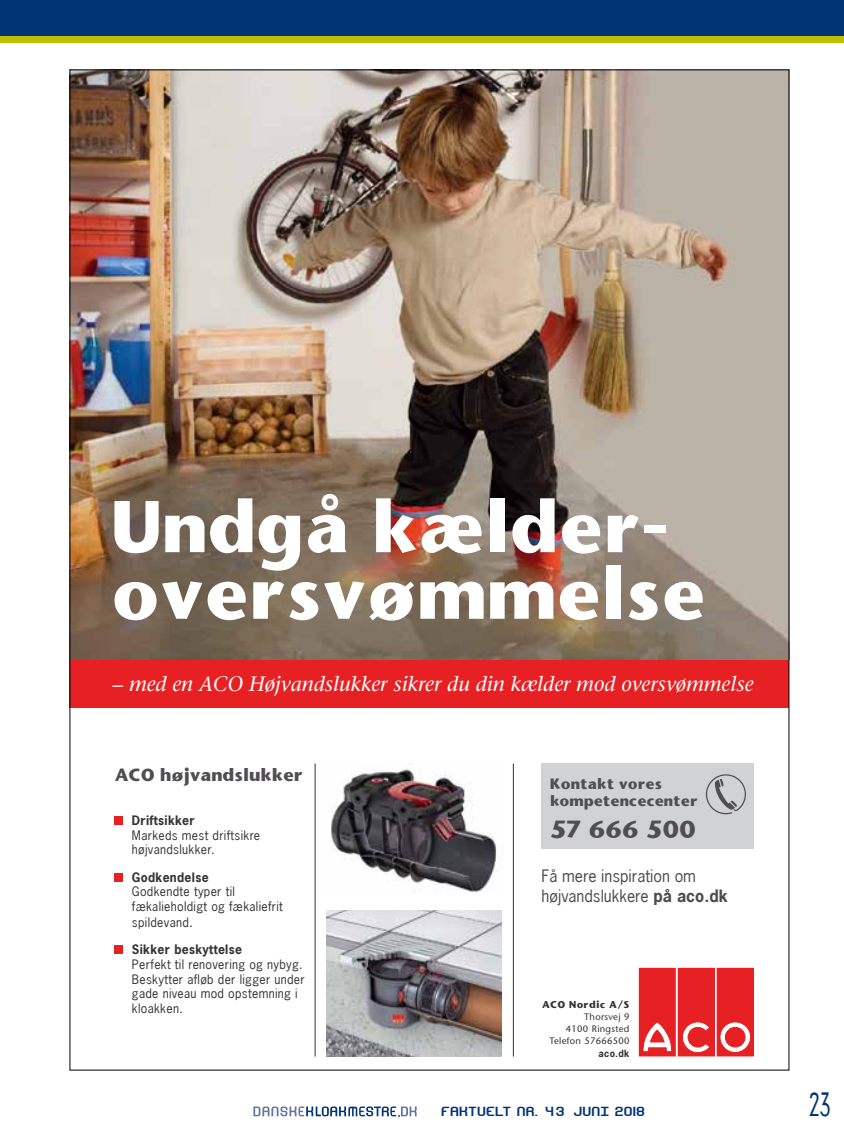
<style>
.page{position:relative;width:844px;height:1141px;background:#fff}
.page>*{position:absolute;margin:0;border:0;box-sizing:border-box;transform-origin:0 0}
.t1{font:700 68.42px/66.5px "Stone Sans";color:#fff}
.t2{font:800 31.5px "advent";color:#003575;scale:.75 1}
.t3{font:700 22.75px "Stone Sans";color:#504e53}
.t4{font:italic 20.65px "Stone Serif";color:#fff}
.t5{font:700 16.62px "Stone Sans";color:#504e53}
.t6{font:16.1px/19.2px "News Gothic";color:#4e4c51}
.t7{font:700 14px/16.8px "Stone Sans";color:#504e53}
.t8{font:12.6px "Hyperion Sunset BRK";letter-spacing:.11em;color:#003575;scale:.7 1}
.t9{font:12.25px/14.7px "News Gothic";letter-spacing:.025em;color:#373437}
.t10{font:700 12.25px "News Gothic";letter-spacing:.025em;color:#373437}
.t11{font:9.28px/12.2px "Stone Sans";letter-spacing:.03em;color:#373437;text-align:right}
.t12{font:700 9.28px "Stone Sans";letter-spacing:.03em;color:#373437}
.t13{font:700 9.28px "News Gothic";color:#373437}
.s1{font-size:13.12px}
.s2{font-weight:700}
</style>
<div class="page">
<div style="left:0;top:0;width:843px;height:40px;background:#003575"></div>
<div style="left:0;top:37px;width:843px;height:6px;background:#bfc000"></div>
<svg style="left:253px;top:1106px;width:163px;height:10px"></svg>
<div style="left:639px;top:968px;width:36px;height:88px;background:#e72123"></div>
<svg style="left:643px;top:1022px;width:28px;height:30px"></svg>
<div style="left:717px;top:968px;width:36px;height:88px;background:#e72123"></div>
<svg style="left:719px;top:1022px;width:31px;height:30px"></svg>
<div style="left:719px;top:1022px;width:31px;height:31px;border:1px solid #e72123;border-radius:50%"></div>
<div style="left:725px;top:1027px;width:19px;height:20px;background:#e72123;border-radius:50%"></div>
<div style="left:725px;top:1027px;width:19px;height:20px;border:1px solid #e72123;border-radius:50%"></div>
<div style="left:678px;top:968px;width:36px;height:88px;background:#e72123"></div>
<svg style="left:682px;top:1022px;width:27px;height:31px"></svg>
<div style="left:541px;top:763px;width:212px;height:86px;background:#d0d2d4"></div>
<svg style="left:705px;top:774px;width:40px;height:40px"></svg>
<hr style="left:513px;top:763px;width:1px;height:294px;background:#373437">
<hr style="left:315px;top:763px;width:1px;height:294px;background:#373437">
<img style="left:71px;top:71px;width:716px;height:589px">
<div style="left:114px;top:816px;width:9px;height:9px;background:#e72123"></div>
<div style="left:114px;top:873px;width:9px;height:9px;background:#e72123"></div>
<div style="left:114px;top:946px;width:9px;height:8px;background:#e72123"></div>
<img style="left:331px;top:769px;width:165px;height:123px">
<img style="left:326px;top:910px;width:175px;height:146px">
<div style="left:69px;top:660px;width:720px;height:48px;background:#e72123"></div>
<h1 class="t1" style="left:111px;top:493px;width:595px">Undgå kælder&shy;oversvømmelse</h1>
<h3 class="t4" style="left:113px;top:671px;width:642px">– med en ACO Højvandslukker sikrer du din kælder mod oversvømmelse</h3>
<h3 class="t5" style="left:115px;top:763px;width:190px">ACO højvandslukker</h3>
<p class="t10" style="left:132px;top:812px;width:64px">Driftsikker</p>
<p class="t9" style="left:132px;top:828px;width:130px">Markeds mest driftsikre højvandslukker.</p>
<p class="t10" style="left:132px;top:869px;width:78px">Godkendelse</p>
<p class="t9" style="left:132px;top:884px;width:152px;line-height:15.2px">Godkendte typer til fækalieholdigt og fækaliefrit spildevand<span class="s1">.</span></p>
<p class="t10" style="left:132px;top:941px;width:111px">Sikker beskyttelse</p>
<p class="t9" style="left:132px;top:957px;width:174px">Perfekt til renovering og nybyg.<br>Beskytter afløb der ligger under gade niveau mod opstemning i kloakken.</p>
<p class="t7" style="left:550px;top:775px;width:149px">Kontakt vores kompetencecenter</p>
<h3 class="t3" style="left:550px;top:814px;width:147px">57 666 500</h3>
<h3 class="t6" style="left:541px;top:866px;width:187px">Få mere inspiration om højvandslukkere <span class="s2">på aco.dk</span></h3>
<p class="t12" style="left:542px;top:998px;width:89px">ACO Nordic A/S</p>
<p class="t11" style="left:549px;top:1010px;width:81px">Thorsvej 9<br>4100 Ringsted<br>Telefon 57666500</p>
<p class="t13" style="left:598px;top:1047px;width:32px">aco.dk</p>
<p class="t8" style="left:441px;top:1106px;width:291px">FAKTUELT NR. 4 3 JUNI 2018</p>
<h2 class="t2" style="left:808px;top:1082px;width:30px">23</h2>
</div>
